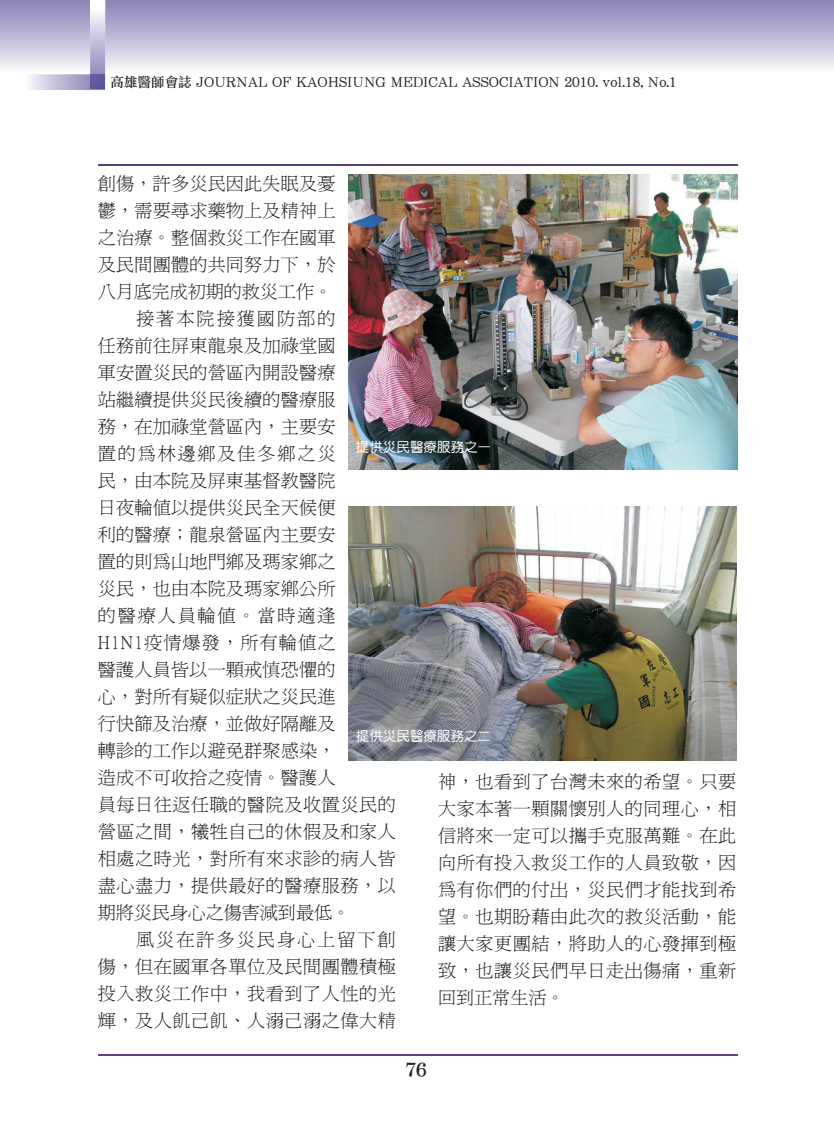
<style>
.page{position:relative;width:834px;height:1144px;background:#fff}
.page>*{position:absolute;margin:0;border:0;box-sizing:border-box;transform-origin:0 0}
.t1{font:18px/27px "P Ming Li U";letter-spacing:.015em;color:#231f20;text-align:justify}
.t2{font:18px "P Ming Li U";letter-spacing:.035em;color:#231f20}
.t3{font:18px "P Ming Li U";letter-spacing:.11em;color:#231f20}
.t4{font:18px "P Ming Li U";letter-spacing:.07em;color:#231f20}
.t5{font:18px "P Ming Li U";letter-spacing:.115em;color:#231f20}
.t6{font:18px "P Ming Li U";letter-spacing:.12em;color:#231f20}
.t7{font:18px "DF Li Song W7 WINP BF";color:#231f20}
.t8{font:13.5px "DF Li Song W5 WINP BF";color:#231f20}
.t9{font:13.5px "DF Yuan W5 WIN BF";color:#fff}
</style>
<div class="page">
<svg style="left:0;top:0;width:821px;height:88px"></svg>
<hr style="left:98px;top:1054px;width:639px;height:1px;background:#6b3d7f">
<hr style="left:98px;top:165px;width:639px;height:1px;background:#543f77">
<svg style="left:90px;top:0;width:15px;height:74px"></svg>
<svg style="left:30px;top:89px;width:75px;height:1px"></svg>
<img style="left:9px;top:74px;width:81px;height:15px">
<img style="left:90px;top:74px;width:15px;height:15px">
<svg style="left:821px;top:0;width:12px;height:68px"></svg>
<img style="left:348px;top:174px;width:389px;height:295px">
<img style="left:348px;top:506px;width:388px;height:254px">
<p class="t8" style="left:111px;top:75px;width:567px">高雄醫師會誌 JOURNAL OF KAOHSIUNG MEDICAL ASSOCIATION 2010. vol.18, No.1</p>
<p class="t1" style="left:98px;top:170px;width:239px">創傷，許多災民因此失眠及憂</p>
<p class="t1" style="left:98px;top:197px;width:239px">鬱，需要尋求藥物上及精神上</p>
<p class="t1" style="left:98px;top:224px;width:239px">之治療。整個救災工作在國軍</p>
<p class="t1" style="left:98px;top:251px;width:239px">及民間團體的共同努力下，於</p>
<p class="t1" style="left:98px;top:278px;width:236px">八月底完成初期的救災工作。</p>
<p class="t6" style="left:136px;top:309px;width:201px">接著本院接獲國防部的</p>
<p class="t1" style="left:98px;top:332px;width:239px">任務前往屏東龍泉及加祿堂國</p>
<p class="t1" style="left:98px;top:359px;width:239px">軍安置災民的營區內開設醫療</p>
<p class="t1" style="left:98px;top:386px;width:239px">站繼續提供災民後續的醫療服</p>
<p class="t1" style="left:98px;top:413px;width:239px">務，在加祿堂營區內，主要安</p>
<p class="t3" style="left:98px;top:444px;width:239px">置的為林邊鄉及佳冬鄉之災</p>
<p class="t1" style="left:98px;top:467px;width:239px">民，由本院及屏東基督教醫院</p>
<p class="t1" style="left:98px;top:494px;width:239px">日夜輪值以提供災民全天候便</p>
<p class="t1" style="left:98px;top:521px;width:239px">利的醫療；龍泉營區內主要安</p>
<p class="t1" style="left:98px;top:548px;width:239px">置的則為山地門鄉及瑪家鄉之</p>
<p class="t1" style="left:98px;top:575px;width:239px">災民，也由本院及瑪家鄉公所</p>
<p class="t3" style="left:98px;top:606px;width:239px">的醫療人員輪值。當時適逢</p>
<p class="t4" style="left:98px;top:633px;width:239px">H1N1疫情爆發，所有輪值之</p>
<p class="t1" style="left:98px;top:656px;width:239px">醫護人員皆以一顆戒慎恐懼的</p>
<p class="t1" style="left:98px;top:683px;width:239px">心，對所有疑似症狀之災民進</p>
<p class="t1" style="left:98px;top:710px;width:239px">行快篩及治療，並做好隔離及</p>
<p class="t1" style="left:98px;top:737px;width:239px">轉診的工作以避免群聚感染，</p>
<p class="t1" style="left:98px;top:764px;width:239px">造成不可收拾之疫情。醫護人</p>
<p class="t2" style="left:98px;top:795px;width:299px">員每日往返任職的醫院及收置災民的</p>
<p class="t2" style="left:98px;top:822px;width:299px">營區之間，犧牲自己的休假及和家人</p>
<p class="t2" style="left:98px;top:849px;width:299px">相處之時光，對所有來求診的病人皆</p>
<p class="t2" style="left:98px;top:876px;width:299px">盡心盡力，提供最好的醫療服務，以</p>
<p class="t1" style="left:98px;top:899px;width:254px">期將災民身心之傷害減到最低。</p>
<p class="t5" style="left:136px;top:930px;width:261px">風災在許多災民身心上留下創</p>
<p class="t2" style="left:98px;top:957px;width:299px">傷，但在國軍各單位及民間團體積極</p>
<p class="t2" style="left:98px;top:984px;width:299px">投入救災工作中，我看到了人性的光</p>
<p class="t2" style="left:98px;top:1011px;width:299px">輝，及人飢己飢、人溺己溺之偉大精</p>
<p class="t9" style="left:356px;top:440px;width:136px">提供災民醫療服務之ㄧ</p>
<p class="t9" style="left:356px;top:729px;width:136px">提供災民醫療服務之二</p>
<p class="t1" style="left:438px;top:768px;width:299px">神，也看到了台灣未來的希望。只要大家本著一顆關懷別人的同理心，相信將來一定可以攜手克服萬難。在此向所有投入救災工作的人員致敬，因為有你們的付出，災民們才能找到希望。也期盼藉由此次的救災活動，能讓大家更團結，將助人的心發揮到極致，也讓災民們早日走出傷痛，重新回到正常生活。</p>
<p class="t7" style="left:406px;top:1060px;width:23px">76</p>
</div>
